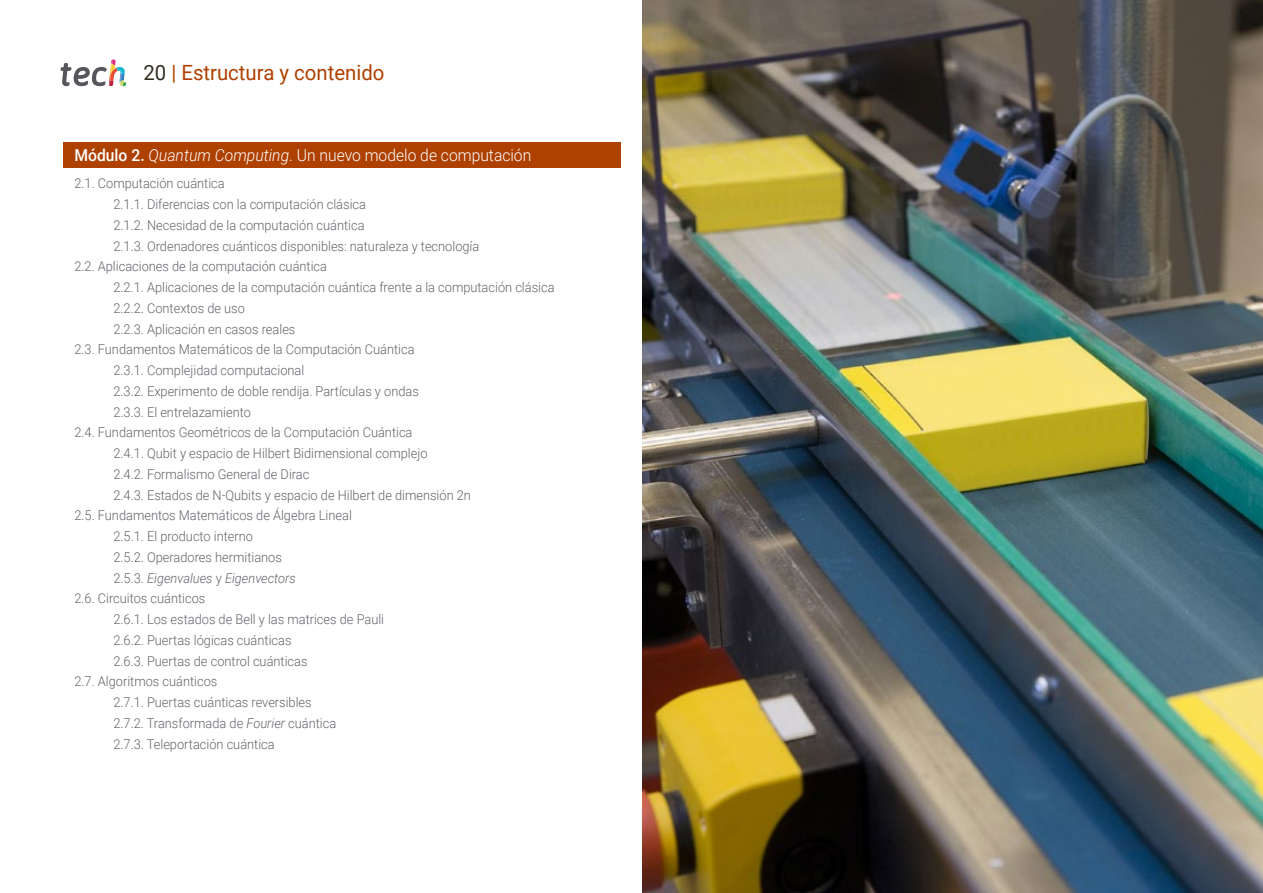
<style>
.page{position:relative;width:1263px;height:893px;background:#fff}
.page>*{position:absolute;margin:0;border:0;box-sizing:border-box;transform-origin:0 0}
.t1{font:21px "Roboto";color:#ae4000}
.t2{font:300 16.5px "Roboto";color:#fff;scale:.95 1}
.t3{font:300 13.5px "Roboto";color:#61646a;scale:.95 1}
.t4{font:italic 300 13.5px "Roboto";color:#61646a;scale:.95 1}
.s1{color:#312e20}
.s2{font-weight:500}
.s3{font-style:italic}
.s4{font-style:normal}
</style>
<div class="page">
<svg style="left:61px;top:60px;width:65px;height:27px"></svg>
<img style="left:642px;top:0;width:621px;height:893px">
<div style="left:63px;top:142px;width:558px;height:25px;background:#ae4000"></div>
<h1 class="t1" style="left:144px;top:58px;width:242px"><span class="s1">20</span> | Estructura y contenido</h1>
<p class="t2" style="left:74px;top:144px;width:482px"><span class="s2">Módulo 2.</span> <span class="s3">Quantum Computing</span>. Un nuevo modelo de computación</p>
<p class="t3" style="left:74px;top:174px;width:160px">2.1. Computación cuántica</p>
<p class="t3" style="left:113px;top:195px;width:267px">2.1.1. Diferencias con la computación clásica</p>
<p class="t3" style="left:113px;top:216px;width:266px">2.1.2. Necesidad de la computación cuántica</p>
<p class="t3" style="left:113px;top:236px;width:387px">2.1.3. Ordenadores cuánticos disponibles: naturaleza y tecnología</p>
<p class="t3" style="left:74px;top:257px;width:267px">2.2. Aplicaciones de la computación cuántica</p>
<p class="t3" style="left:113px;top:278px;width:466px">2.2.1. Aplicaciones de la computación cuántica frente a la computación clásica</p>
<p class="t3" style="left:113px;top:299px;width:140px">2.2.2. Contextos de uso</p>
<p class="t3" style="left:113px;top:319px;width:193px">2.2.3. Aplicación en casos reales</p>
<p class="t3" style="left:74px;top:340px;width:360px">2.3. Fundamentos Matemáticos de la Computación Cuántica</p>
<p class="t3" style="left:113px;top:361px;width:202px">2.3.1. Complejidad computacional</p>
<p class="t3" style="left:113px;top:382px;width:323px">2.3.2. Experimento de doble rendija. Partículas y ondas</p>
<p class="t3" style="left:113px;top:402px;width:146px">2.3.3. El entrelazamiento</p>
<p class="t3" style="left:74px;top:423px;width:357px">2.4. Fundamentos Geométricos de la Computación Cuántica</p>
<p class="t3" style="left:113px;top:444px;width:332px">2.4.1. Qubit y espacio de Hilbert Bidimensional complejo</p>
<p class="t3" style="left:113px;top:465px;width:208px">2.4.2. Formalismo General de Dirac</p>
<p class="t3" style="left:113px;top:485px;width:378px">2.4.3. Estados de N-Qubits y espacio de Hilbert de dimensión 2n</p>
<p class="t3" style="left:74px;top:506px;width:294px">2.5. Fundamentos Matemáticos de Álgebra Lineal</p>
<p class="t3" style="left:113px;top:527px;width:149px">2.5.1. El producto interno</p>
<p class="t3" style="left:113px;top:548px;width:179px">2.5.2. Operadores hermitianos</p>
<p class="t4" style="left:113px;top:568px;width:193px"><span class="s4">2.5.3.</span> Eigenvalues <span class="s4">y</span> Eigenvectors</p>
<p class="t3" style="left:74px;top:589px;width:139px">2.6. Circuitos cuánticos</p>
<p class="t3" style="left:113px;top:610px;width:286px">2.6.1. Los estados de Bell y las matrices de Pauli</p>
<p class="t3" style="left:113px;top:631px;width:189px">2.6.2. Puertas lógicas cuánticas</p>
<p class="t3" style="left:113px;top:651px;width:206px">2.6.3. Puertas de control cuánticas</p>
<p class="t3" style="left:74px;top:672px;width:152px">2.7. Algoritmos cuánticos</p>
<p class="t3" style="left:113px;top:693px;width:210px">2.7.1. Puertas cuánticas reversibles</p>
<p class="t3" style="left:113px;top:714px;width:236px">2.7.2. Transformada de <span class="s3">Fourier</span> cuántica</p>
<p class="t3" style="left:113px;top:734px;width:171px">2.7.3. Teleportación cuántica</p>
</div>
